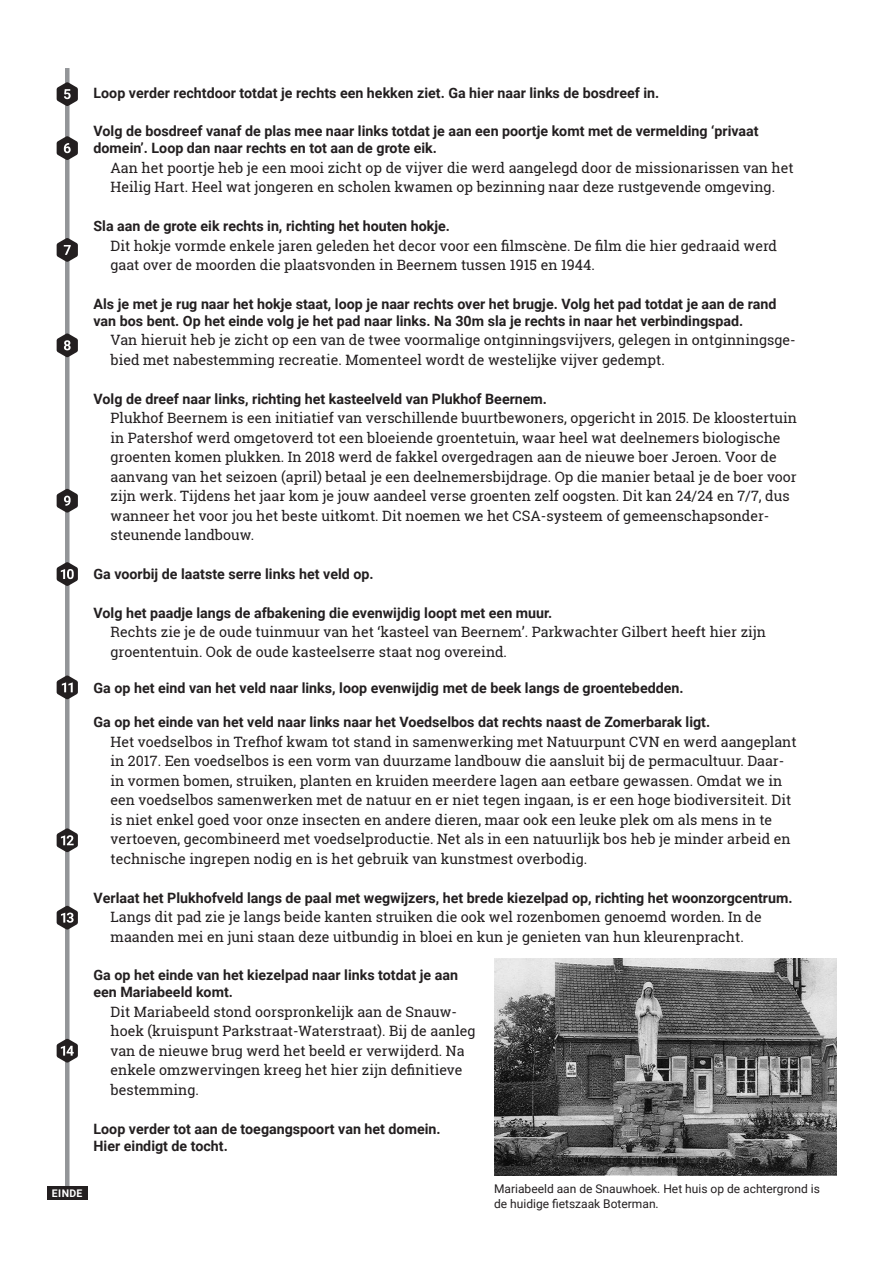
<style>
.page{position:relative;width:893px;height:1263px;background:#fff}
.page>*{position:absolute;margin:0;border:0;box-sizing:border-box;transform-origin:0 0}
.body{font:14.25px/19.5px "Roboto Slab";color:#231f20}
.wegomschrijving{font:700 14.25px/17.1px "Roboto";color:#231f20}
.wegomschrijving-2{font:12px/15px "Roboto";color:#231f20}
.t1{font:700 10.5px "Roboto";letter-spacing:.035em;color:#fff}
</style>
<div class="page">
<div style="left:65px;top:68px;width:5px;height:1128px;background:#939598"></div>
<svg style="left:57px;top:82px;width:21px;height:24px"></svg>
<svg style="left:57px;top:136px;width:21px;height:24px"></svg>
<svg style="left:57px;top:238px;width:21px;height:24px"></svg>
<svg style="left:57px;top:333px;width:21px;height:24px"></svg>
<svg style="left:57px;top:489px;width:21px;height:24px"></svg>
<svg style="left:57px;top:562px;width:21px;height:24px"></svg>
<svg style="left:57px;top:675px;width:21px;height:24px"></svg>
<svg style="left:57px;top:828px;width:21px;height:24px"></svg>
<svg style="left:57px;top:906px;width:21px;height:24px"></svg>
<svg style="left:57px;top:1039px;width:21px;height:24px"></svg>
<img style="left:494px;top:958px;width:342px;height:217px">
<div style="left:47px;top:1186px;width:41px;height:14px;background:#231f20"></div>
<p class="wegomschrijving" style="left:94px;top:83px;width:567px">Loop verder rechtdoor totdat je rechts een hekken ziet. Ga hier naar links de bosdreef in.</p>
<p class="wegomschrijving" style="left:94px;top:122px;width:667px">Volg de bosdreef vanaf de plas mee naar links totdat je aan een poortje komt met de vermelding ‘privaat domein’. Loop dan naar rechts en tot aan de grote eik.</p>
<p class="body" style="left:111px;top:158px;width:684px">Aan het poortje heb je een mooi zicht op de vijver die werd aangelegd door de missionarissen van het<br>Heilig Hart. Heel wat jongeren en scholen kwamen op bezinning naar deze rustgevende omgeving.</p>
<p class="wegomschrijving" style="left:94px;top:217px;width:358px">Sla aan de grote eik rechts in, richting het houten hokje.</p>
<p class="body" style="left:111px;top:236px;width:668px">Dit hokje vormde enkele jaren geleden het decor voor een filmscène. De film die hier gedraaid werd gaat over de moorden die plaatsvonden in Beernem tussen 1915 en 1944.</p>
<p class="wegomschrijving" style="left:94px;top:295px;width:684px">Als je met je rug naar het hokje staat, loop je naar rechts over het brugje. Volg het pad totdat je aan de rand van bos bent. Op het einde volg je het pad naar links. Na 30m sla je rechts in naar het verbindingspad.</p>
<p class="body" style="left:111px;top:330px;width:687px">Van hieruit heb je zicht op een van de twee voormalige ontginningsvijvers, gelegen in ontginningsge&shy;bied met nabestemming recreatie. Momenteel wordt de westelijke vijver gedempt.</p>
<p class="wegomschrijving" style="left:94px;top:389px;width:455px">Volg de dreef naar links, richting het kasteelveld van Plukhof Beernem.</p>
<p class="body" style="left:111px;top:408px;width:688px">Plukhof Beernem is een initiatief van verschillende buurtbewoners, opgericht in 2015. De kloostertuin in Patershof werd omgetoverd tot een bloeiende groentetuin, waar heel wat deelnemers biologische groenten komen plukken. In 2018 werd de fakkel overgedragen aan de nieuwe boer Jeroen. Voor de aanvang van het seizoen (april) betaal je een deelnemersbijdrage. Op die manier betaal je de boer voor zijn werk. Tijdens het jaar kom je jouw aandeel verse groenten zelf oogsten. Dit kan 24/24 en 7/7, dus wanneer het voor jou het beste uitkomt. Dit noemen we het CSA-systeem of gemeenschapsonder&shy;steunende landbouw.</p>
<p class="wegomschrijving" style="left:94px;top:565px;width:282px">Ga voorbij de laatste serre links het veld op.</p>
<p class="wegomschrijving" style="left:94px;top:603px;width:460px">Volg het paadje langs de afbakening die evenwijdig loopt met een muur.</p>
<p class="body" style="left:111px;top:622px;width:657px">Rechts zie je de oude tuinmuur van het ‘kasteel van Beernem’. Parkwachter Gilbert heeft hier zijn groententuin. Ook de oude kasteelserre staat nog overeind.</p>
<p class="wegomschrijving" style="left:94px;top:679px;width:592px">Ga op het eind van het veld naar links, loop evenwijdig met de beek langs de groentebedden.</p>
<p class="wegomschrijving" style="left:94px;top:713px;width:618px">Ga op het einde van het veld naar links naar het Voedselbos dat rechts naast de Zomerbarak ligt.</p>
<p class="body" style="left:111px;top:732px;width:688px">Het voedselbos in Trefhof kwam tot stand in samenwerking met Natuurpunt CVN en werd aangeplant in 2017. Een voedselbos is een vorm van duurzame landbouw die aansluit bij de permacultuur. Daar&shy;in vormen bomen, struiken, planten en kruiden meerdere lagen aan eetbare gewassen. Omdat we in een voedselbos samenwerken met de natuur en er niet tegen ingaan, is er een hoge biodiversiteit. Dit is niet enkel goed voor onze insecten en andere dieren, maar ook een leuke plek om als mens in te vertoeven, gecombineerd met voedselproductie. Net als in een natuurlijk bos heb je minder arbeid en technische ingrepen nodig en is het gebruik van kunstmest overbodig.</p>
<p class="wegomschrijving" style="left:94px;top:888px;width:700px">Verlaat het Plukhofveld langs de paal met wegwijzers, het brede kiezelpad op, richting het woonzorgcentrum.</p>
<p class="body" style="left:111px;top:907px;width:653px">Langs dit pad zie je langs beide kanten struiken die ook wel rozenbomen genoemd worden. In de maanden mei en juni staan deze uitbundig in bloei en kun je genieten van hun kleurenpracht.</p>
<p class="wegomschrijving" style="left:94px;top:966px;width:366px">Ga op het einde van het kiezelpad naar links totdat je aan een Mariabeeld komt.</p>
<p class="body" style="left:111px;top:1002px;width:367px">Dit Mariabeeld stond oorspronkelijk aan de Snauw&shy;hoek (kruispunt Parkstraat-Waterstraat). Bij de aanleg van de nieuwe brug werd het beeld er verwijderd. Na enkele omzwervingen kreeg het hier zijn definitieve bestemming.</p>
<p class="wegomschrijving" style="left:94px;top:1119px;width:349px">Loop verder tot aan de toegangspoort van het domein.<br>Hier eindigt de tocht.</p>
<p class="t1" style="left:52px;top:1186px;width:32px">EINDE</p>
<p class="wegomschrijving-2" style="left:494px;top:1181px;width:327px">Mariabeeld aan de Snauwhoek. Het huis op de achtergrond is de huidige fietszaak Boterman.</p>
</div>
